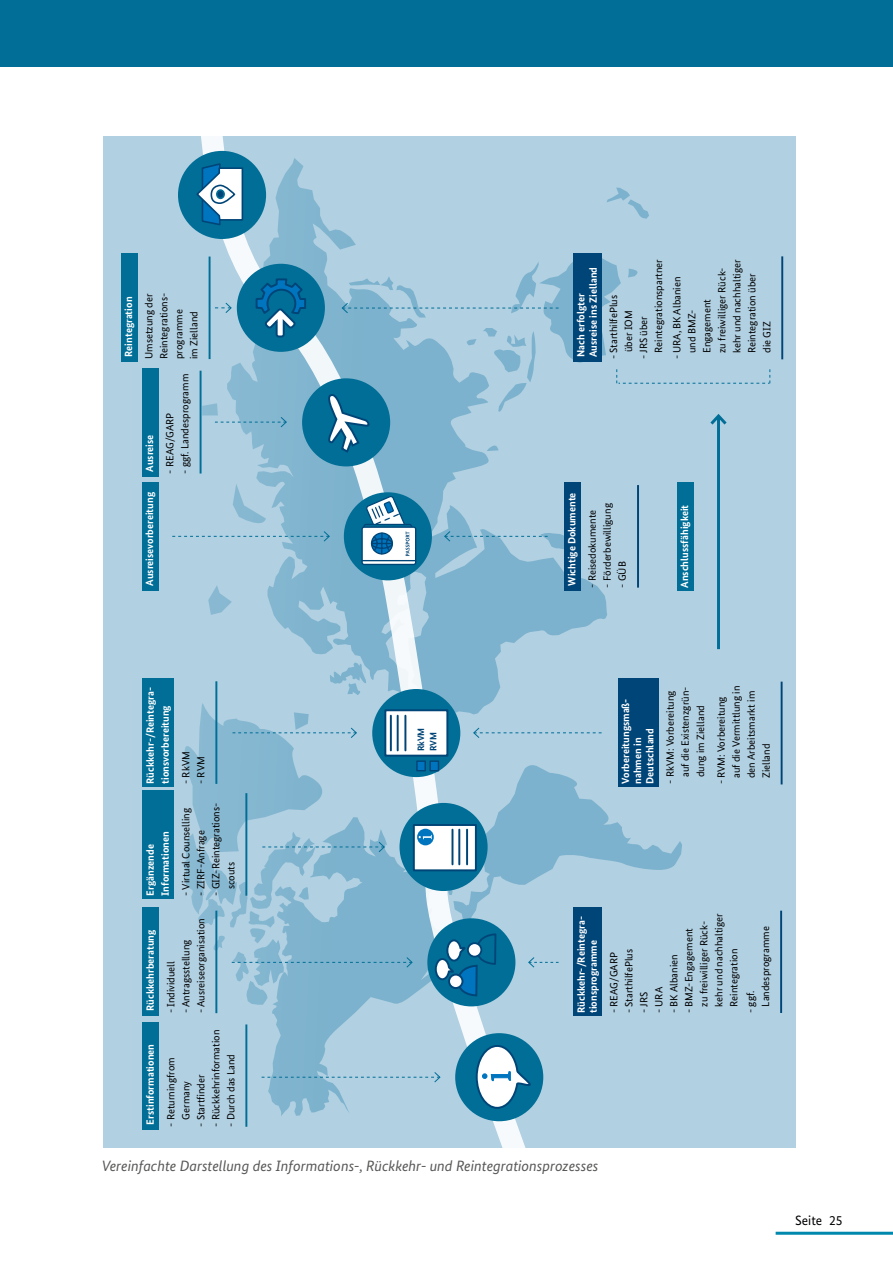
<style>
.page{position:relative;width:893px;height:1263px;background:#fff}
.page>*{position:absolute;margin:0;border:0;box-sizing:border-box;transform-origin:0 0}
.t1{font:italic 15px "Bundes Sans";color:#575756}
.t2{font:italic 13.5px "Bundes Sans";color:#575756}
.t3{font:13.5px "Bundes Sans";color:#000}
.t4{font:10.5px/15px "Bundes Sans";color:#000}
.t5{font:700 10.5px/12.1px "Bundes Sans";color:#fff}
.t6{font:700 9.3px/12.3px "Bundes Sans";color:#004577}
.s1{font-size:10.65px}
</style>
<div class="page">
<div style="left:103px;top:136px;width:692px;height:1011px;background:#b1d0e2"></div>
<svg style="left:549px;top:253px;width:58px;height:383px"></svg>
<svg style="left:607px;top:188px;width:42px;height:31px"></svg>
<svg style="left:602px;top:809px;width:80px;height:61px"></svg>
<svg style="left:189px;top:136px;width:360px;height:526px"></svg>
<div style="left:143px;top:1022px;width:16px;height:107px;background:#006e96"></div>
<div style="left:143px;top:790px;width:31px;height:108px;background:#006e96"></div>
<div style="left:143px;top:908px;width:16px;height:108px;background:#006e96"></div>
<div style="left:142px;top:368px;width:16px;height:108px;background:#006e96"></div>
<hr style="left:200px;top:371px;width:2px;height:102px;background:#006e96">
<div style="left:121px;top:254px;width:16px;height:108px;background:#006e96"></div>
<hr style="left:209px;top:257px;width:2px;height:102px;background:#006e96">
<div style="left:564px;top:482px;width:16px;height:108px;background:#004577"></div>
<hr style="left:637px;top:485px;width:2px;height:103px;background:#004577">
<div style="left:142px;top:482px;width:16px;height:108px;background:#006e96"></div>
<div style="left:143px;top:678px;width:31px;height:109px;background:#006e96"></div>
<div style="left:677px;top:482px;width:16px;height:109px;background:#006e96"></div>
<div style="left:345px;top:493px;width:86px;height:86px;background:#006e96;border-radius:50%"></div>
<div style="left:303px;top:379px;width:86px;height:86px;background:#006e96;border-radius:50%"></div>
<div style="left:238px;top:265px;width:86px;height:86px;background:#006e96;border-radius:50%"></div>
<div style="left:237px;top:264px;width:88px;height:88px;border:2px solid #006e96;border-radius:50%"></div>
<hr style="left:717px;top:416px;width:3px;height:233px;background:#006e96">
<svg style="left:444px;top:530px;width:120px;height:20px"></svg>
<svg style="left:202px;top:403px;width:85px;height:25px"></svg>
<svg style="left:172px;top:484px;width:158px;height:58px"></svg>
<svg style="left:183px;top:662px;width:419px;height:486px"></svg>
<svg style="left:255px;top:278px;width:51px;height:60px"></svg>
<svg style="left:361px;top:469px;width:55px;height:141px"></svg>
<svg style="left:215px;top:302px;width:17px;height:12px"></svg>
<div style="left:179px;top:152px;width:86px;height:86px;background:#006e96;border-radius:50%"></div>
<div style="left:178px;top:151px;width:88px;height:88px;border:2px solid #006e96;border-radius:50%"></div>
<svg style="left:195px;top:162px;width:48px;height:64px"></svg>
<div style="left:217px;top:190px;width:7px;height:8px;background:#004577;border-radius:50%"></div>
<div style="left:216px;top:189px;width:9px;height:10px;border:2px solid #006e96;border-radius:50%"></div>
<div style="left:574px;top:908px;width:28px;height:108px;background:#004577"></div>
<hr style="left:780px;top:911px;width:2px;height:102px;background:#004577">
<div style="left:618px;top:678px;width:41px;height:109px;background:#004577"></div>
<hr style="left:781px;top:682px;width:2px;height:102px;background:#004577">
<hr style="left:781px;top:256px;width:2px;height:103px;background:#004577">
<svg style="left:326px;top:255px;width:444px;height:199px"></svg>
<hr style="left:776px;top:1232px;width:117px;height:3px;background:#0088ad">
<div style="left:0;top:0;width:893px;height:67px;background:#006e96"></div>
<p class="t5" style="left:122px;top:357px;width:62px;rotate:-90deg">Reintegration</p>
<p class="t4" style="left:141px;top:359px;width:68px;rotate:-90deg">Umsetzung der<br>Reintegrations&shy;programme<br>im Zielland</p>
<p class="t5" style="left:143px;top:472px;width:39px;rotate:-90deg">Ausreise</p>
<p class="t5" style="left:143px;top:586px;width:95px;rotate:-90deg">Ausreisevorbereitung</p>
<p class="t4" style="left:177px;top:473px;width:101px;rotate:-90deg">- ggf. Landesprogramm</p>
<p class="t4" style="left:162px;top:473px;width:62px;rotate:-90deg">- REAG/GARP</p>
<p class="t5" style="left:575px;top:357px;width:92px;rotate:-90deg">Nach erfolgter<br>Ausreise ins Zielland</p>
<p class="t4" style="left:636px;top:353px;width:95px;text-indent:-6px;rotate:-90deg">- JRS über<br>Reintegrationspartner</p>
<p class="t4" style="left:669px;top:353px;width:95px;text-indent:-6px;rotate:-90deg">- URA, BK Albanien und BMZ-<br>Engagement<br>zu freiwilliger Rück&shy;kehr und nachhaltiger<br>Reintegration über die GIZ</p>
<p class="t4" style="left:606px;top:352px;width:58px;text-indent:-7px;rotate:-90deg">- StarthilfePlus über IOM</p>
<p class="t5" style="left:566px;top:586px;width:95px;rotate:-90deg">Wichtige Dokumente</p>
<p class="t4" style="left:585px;top:588px;width:79px;rotate:-90deg">- Reisedokumente</p>
<p class="t4" style="left:600px;top:588px;width:86px;rotate:-90deg">- Förderbewilligung</p>
<p class="t4" style="left:615px;top:588px;width:28px;rotate:-90deg">- GÜB</p>
<p class="t5" style="left:678px;top:588px;width:85px;rotate:-90deg">Anschlussfähigkeit</p>
<p class="t5" style="left:143px;top:784px;width:98px;line-height:15px;rotate:-90deg">Rückkehr-/Reintegra&shy;tionsvorbereitung</p>
<p class="t5" style="left:143px;top:896px;width:66px;line-height:15px;rotate:-90deg">Ergänzende<br>Informationen</p>
<p class="t4" style="left:178px;top:784px;width:34px;rotate:-90deg">- RkVM</p>
<p class="t4" style="left:193px;top:784px;width:29px;rotate:-90deg">- RVM</p>
<p class="t4" style="left:208px;top:889px;width:88px;text-indent:-6px;rotate:-90deg">- GIZ-Reintegrations&shy;scouts</p>
<p class="t4" style="left:178px;top:896px;width:89px;rotate:-90deg">- Virtual Counselling</p>
<p class="t4" style="left:193px;top:896px;width:67px;rotate:-90deg">- ZIRF-Anfrage</p>
<p class="t5" style="left:144px;top:1011px;width:83px;rotate:-90deg">Rückkehrberatung</p>
<p class="t5" style="left:144px;top:1124px;width:82px;rotate:-90deg">Erstinformationen</p>
<p class="t4" style="left:193px;top:1013px;width:96px;rotate:-90deg">- Ausreiseorganisation</p>
<p class="t4" style="left:178px;top:1013px;width:75px;rotate:-90deg">- Antragsstellung</p>
<p class="t4" style="left:163px;top:1013px;width:53px;rotate:-90deg">- Individuell</p>
<p class="t4" style="left:208px;top:1127px;width:98px;rotate:-90deg">- Rückkehrinformation</p>
<p class="t4" style="left:223px;top:1127px;width:74px;rotate:-90deg">- Durch das Land</p>
<p class="t4" style="left:163px;top:1120px;width:64px;text-indent:-7px;rotate:-90deg">- Returningfrom<br>Germany</p>
<p class="t4" style="left:193px;top:1127px;width:54px;rotate:-90deg">- Startfinder</p>
<p class="t6" style="left:415px;top:751px;width:25px;rotate:-90deg">RkVM<br>RVM</p>
<p class="t5" style="left:619px;top:784px;width:87px;rotate:-90deg">Vorbereitungsmaß&shy;nahmen in<br>Deutschland</p>
<p class="t4" style="left:663px;top:777px;width:92px;text-indent:-7px;rotate:-90deg"><span class="s1">-</span> RkVM: Vorbereitung auf die Existenzgrün&shy;dung im Zielland</p>
<p class="t4" style="left:713px;top:778px;width:94px;text-indent:-6px;rotate:-90deg">- RVM: Vorbereitung auf die Vermittlung in den Arbeitsmarkt im<br>Zielland</p>
<p class="t5" style="left:575px;top:1013px;width:98px;rotate:-90deg">Rückkehr-/Reintegra&shy;tionsprogramme</p>
<p class="t4" style="left:681px;top:1007px;width:95px;text-indent:-6px;rotate:-90deg">- BMZ-Engagement<br>zu freiwilliger Rück&shy;kehr und nachhaltiger<br>Reintegration</p>
<p class="t4" style="left:743px;top:1006px;width:82px;text-indent:-6px;rotate:-90deg">- ggf.<br>Landesprogramme</p>
<p class="t4" style="left:606px;top:1013px;width:62px;rotate:-90deg">- REAG/GARP</p>
<p class="t4" style="left:621px;top:1013px;width:66px;rotate:-90deg">- StarthilfePlus</p>
<p class="t4" style="left:666px;top:1013px;width:60px;rotate:-90deg">- BK Albanien</p>
<p class="t4" style="left:636px;top:1013px;width:23px;rotate:-90deg">- JRS</p>
<p class="t4" style="left:651px;top:1013px;width:28px;rotate:-90deg">- URA</p>
<p class="t1" style="left:102px;top:1157px;width:498px">Vereinfachte Darstellung des Informations-, Rückkehr- und Reintegrationsprozesses</p>
<p class="t2" style="left:108px;top:1158px;width:508px">Schaubild: Vereinfachte Darstellung des Informations-, Rückkehr- und Reintegrationsprozesses</p>
<p class="t3" style="left:795px;top:1212px;width:49px">Seite 25</p>
</div>
